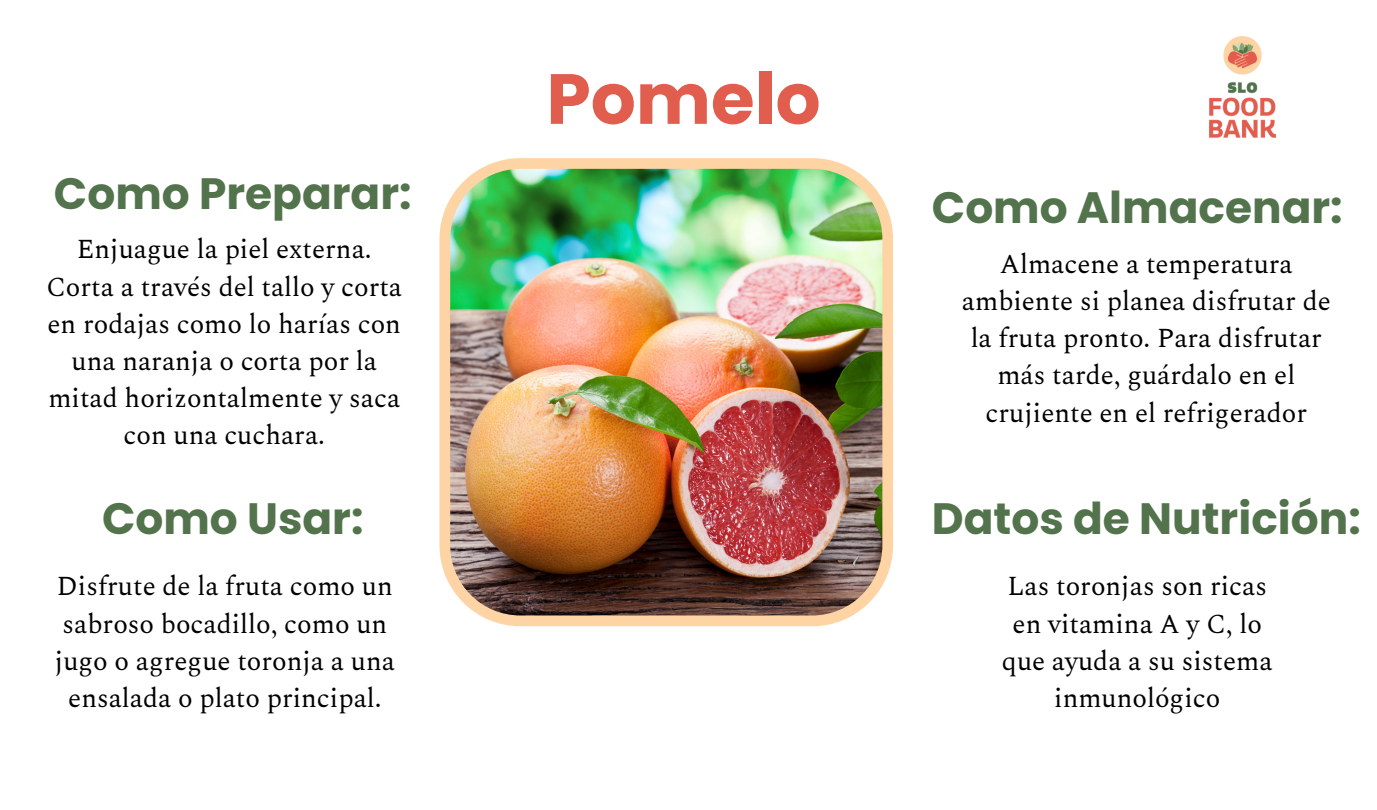
<style>
.page{position:relative;width:1377px;height:810px;background:#fff}
.page>*{position:absolute;margin:0;border:0;box-sizing:border-box;transform-origin:0 0}
.t1{font:700 70.88px "Poppins";color:#e15d4e}
.t2{font:700 43.88px "Poppins";color:#52734b}
.t3{font:27px/37.1px "Spectral";color:#000;text-align:center}
</style>
<div class="page">
<img style="left:1209px;top:36px;width:67px;height:102px">
<img style="left:439px;top:158px;width:454px;height:468px">
<p class="t2" style="left:54px;top:163px;width:359px">Como Preparar:</p>
<p class="t3" style="left:46px;top:232px;width:357px">Enjuague la piel externa.<br>Corta a través del tallo y corta en rodajas como lo harías con una naranja o corta por la mitad horizontalmente y saca con una cuchara.</p>
<p class="t2" style="left:102px;top:488px;width:263px">Como Usar:</p>
<p class="t3" style="left:55px;top:569px;width:342px">Disfrute de la fruta como un sabroso bocadillo, como un jugo o agregue toronja a una ensalada o plato principal.</p>
<p class="t1" style="left:547px;top:49px;width:276px">Pomelo</p>
<p class="t2" style="left:932px;top:177px;width:412px">Como Almacenar:</p>
<p class="t3" style="left:962px;top:246px;width:370px">Almacene a temperatura ambiente si planea disfrutar de la fruta pronto. Para disfrutar más tarde, guárdalo en el crujiente en el refrigerador</p>
<p class="t2" style="left:932px;top:488px;width:430px">Datos de Nutrición:</p>
<p class="t3" style="left:1002px;top:569px;width:272px">Las toronjas son ricas en vitamina A y C, lo que ayuda a su sistema inmunológico</p>
</div>
